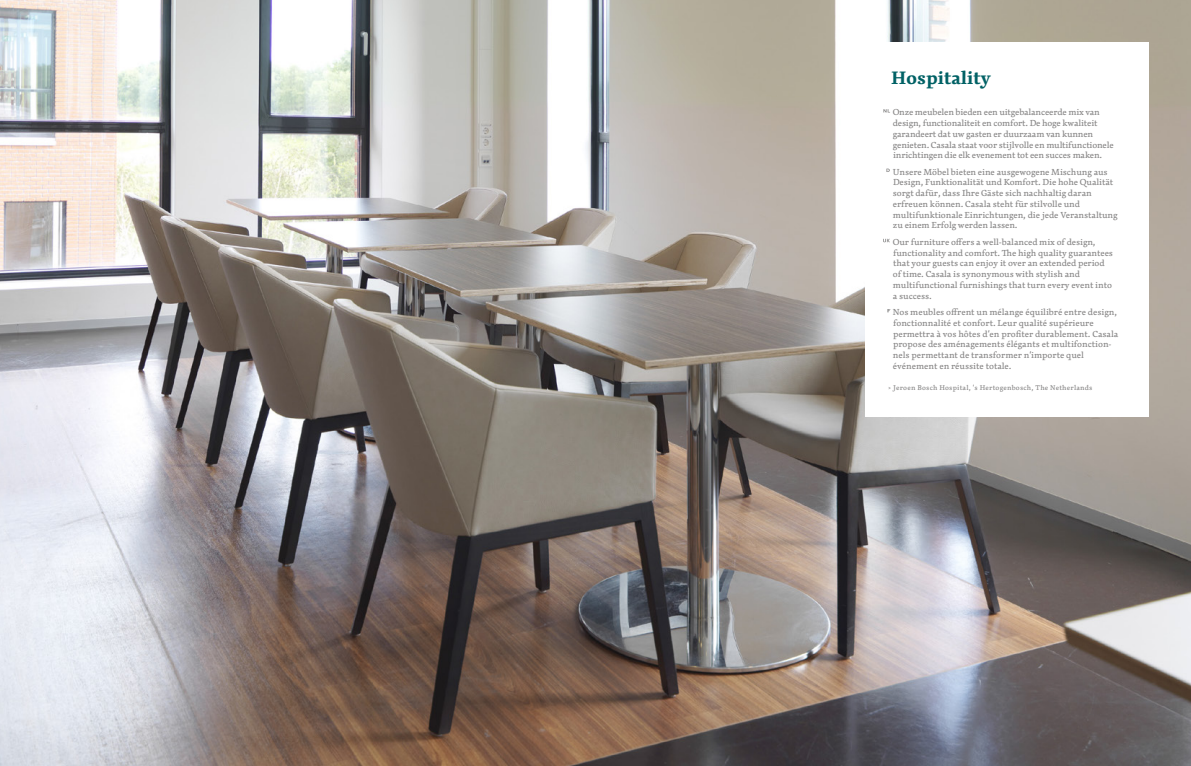
<style>
.page{position:relative;width:1191px;height:766px;background:#fff}
.page>*{position:absolute;margin:0;border:0;box-sizing:border-box;transform-origin:0 0}
.Head_2{font:700 17.5px "Dederon DOT";letter-spacing:-.02em;color:#006165}
.Body_txt{font:500 8.5px/10.8px "Dederon DOT";letter-spacing:-.01em;color:#878686}
.Bijschrift_wit_vlak{font:500 6.7px "Dederon DOT";letter-spacing:.03em;color:#878686}
</style>
<div class="page">
<img style="left:0;top:0;width:1191px;height:765px">
<div style="left:865px;top:43px;width:283px;height:374px;background:#fff"></div>
<svg style="left:883px;top:109px;width:6px;height:3px"></svg>
<svg style="left:886px;top:168px;width:3px;height:4px"></svg>
<svg style="left:883px;top:239px;width:7px;height:3px"></svg>
<p class="Head_2" style="left:891px;top:67px;width:101px">Hospitality</p>
<p class="Body_txt" style="left:892px;top:107px;width:223px">Onze meubelen bieden een uitgebalanceerde mix van design, functionaliteit en comfort. De hoge kwaliteit garandeert dat uw gasten er duurzaam van kunnen genieten. Casala staat voor stijlvolle en multifunctionele inrichtingen die elk evenement tot een succes maken.</p>
<p class="Body_txt" style="left:892px;top:166px;width:226px">Unsere Möbel bieten eine ausgewogene Mischung aus Design, Funktionalität und Komfort. Die hohe Qualität sorgt dafür, dass Ihre Gäste sich nachhaltig daran erfreuen können. Casala steht für stilvolle und multifunktionale Einrichtungen, die jede Veranstaltung zu einem Erfolg werden lassen.</p>
<p class="Body_txt" style="left:892px;top:236px;width:222px">Our furniture offers a well-balanced mix of design, functionality and comfort. The high quality guarantees that your guests can enjoy it over an extended period of time. Casala is synonymous with stylish and multifunctional furnishings that turn every event into a success.</p>
<p class="Body_txt" style="left:892px;top:306px;width:227px">Nos meubles offrent un mélange équilibré entre design, fonctionnalité et confort. Leur qualité supérieure permettra à vos hôtes d‘en profiter durablement. Casala propose des aménagements élégants et multifonction&shy;nels permettant de transformer n‘importe quel événement en réussite totale.</p>
<p class="Bijschrift_wit_vlak" style="left:893px;top:383px;width:201px">Jeroen Bosch Hospital, ‘s Hertogenbosch, The Netherlands</p>
</div>
